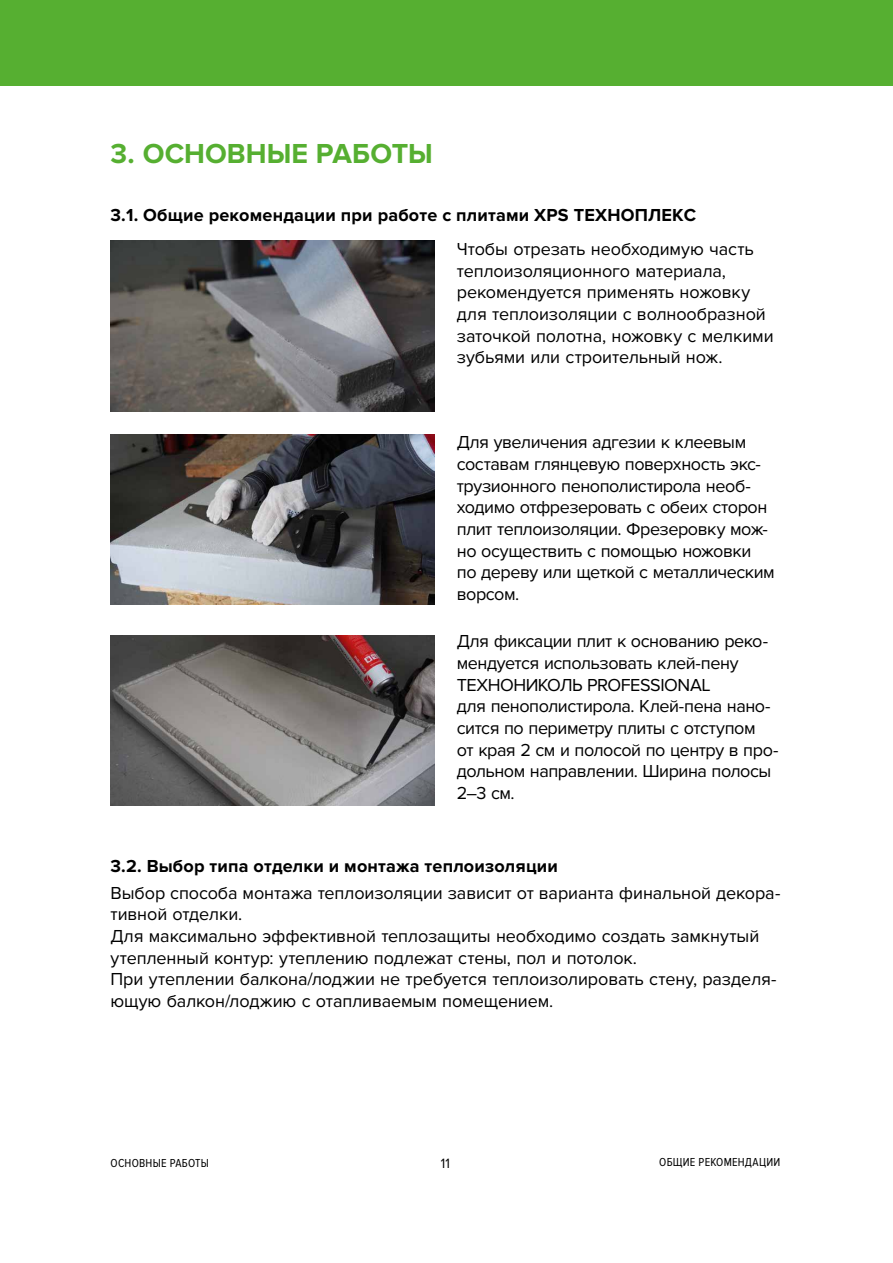
<style>
.page{position:relative;width:893px;height:1263px;background:#fff}
.page>*{position:absolute;margin:0;border:0;box-sizing:border-box;transform-origin:0 0}
.t1{font:700 28.5px "Proxima Nova";color:#56af31}
.t2{font:18px/21.6px "Proxima Nova";letter-spacing:-.015em;color:#000}
.t3{font:700 18px "Proxima Nova";letter-spacing:.01em;color:#000}
.t4{font:13.95px "Proxima Nova Cond";color:#000}
.t5{font:12px "Proxima Nova Cond";letter-spacing:.02em;color:#000}
</style>
<div class="page">
<div style="left:0;top:0;width:893px;height:85px;background:#56af31"></div>
<img style="left:111px;top:241px;width:323px;height:170px">
<img style="left:111px;top:435px;width:323px;height:170px">
<img style="left:111px;top:635px;width:323px;height:170px">
<h1 class="t1" style="left:111px;top:137px;width:324px">3. ОСНОВНЫЕ РАБОТЫ</h1>
<p class="t3" style="left:111px;top:205px;width:587px">3.1. Общие рекомендации при работе с плитами XPS ТЕХНОПЛЕКС</p>
<p class="t2" style="left:457px;top:238px;width:318px">Чтобы отрезать необходимую часть теплоизоляционного материала, рекомендуется применять ножовку для теплоизоляции с волнообразной заточкой полотна, ножовку с мелкими зубьями или строительный нож.</p>
<p class="t2" style="left:457px;top:432px;width:320px">Для увеличения адгезии к клеевым составам глянцевую поверхность экс&shy;трузионного пенополистирола необ&shy;ходимо отфрезеровать с обеих сторон плит теплоизоляции. Фрезеровку мож&shy;но осуществить с помощью ножовки по дереву или щеткой с металлическим ворсом.</p>
<p class="t2" style="left:457px;top:631px;width:323px">Для фиксации плит к основанию реко&shy;мендуется использовать клей-пену<br>ТЕХНОНИКОЛЬ PROFESSIONAL<br>для пенополистирола. Клей-пена нано&shy;сится по периметру плиты с отступом<br>от края 2 см и полосой по центру в про&shy;дольном направлении. Ширина полосы<br>2–3 см.</p>
<p class="t3" style="left:111px;top:855px;width:449px">3.2. Выбор типа отделки и монтажа теплоизоляции</p>
<p class="t2" style="left:111px;top:882px;width:671px">Выбор способа монтажа теплоизоляции зависит от варианта финальной декора&shy;тивной отделки.<br>Для максимально эффективной теплозащиты необходимо создать замкнутый утепленный контур: утеплению подлежат стены, пол и потолок.<br>При утеплении балкона/лоджии не требуется теплоизолировать стену, разделя&shy;ющую балкон/лоджию с отапливаемым помещением.</p>
<p class="t5" style="left:111px;top:1156px;width:100px">ОСНОВНЫЕ РАБОТЫ</p>
<p class="t5" style="left:659px;top:1155px;width:123px">ОБЩИЕ РЕКОМЕНДАЦИИ</p>
<p class="t4" style="left:441px;top:1155px;width:11px">11</p>
</div>
